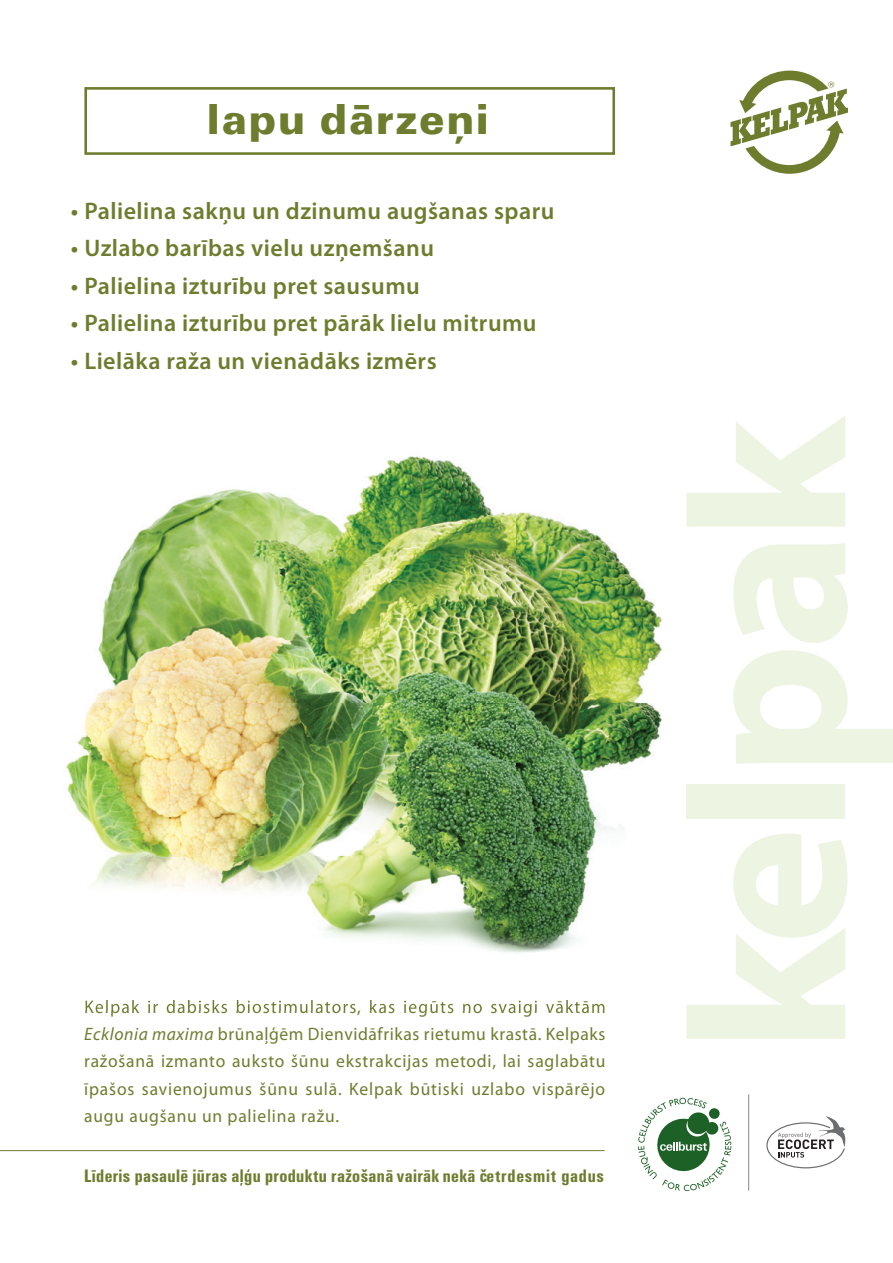
<style>
.page{position:relative;width:893px;height:1263px;background:#fff}
.page>*{position:absolute;margin:0;border:0;box-sizing:border-box;transform-origin:0 0}
.t1{font:45px "Unitus TEE Blac";letter-spacing:.03em;color:#6e7c2e}
.t2{font:600 24px "Myriad Pro";letter-spacing:.02em;color:#6e7c2e}
.t3{font:700 condensed 18.75px "Unitus TEE";letter-spacing:.02em;color:#6e7c2e}
.t4{font:18px/27.3px "Myriad Pro";letter-spacing:.045em;color:#6e7c2e;text-align:justify}
.s1{font-style:italic}
</style>
<div class="page">
<div style="left:84px;top:87px;width:531px;height:68px;border:3px solid #6e7c2e"></div>
<svg style="left:730px;top:71px;width:118px;height:103px"></svg>
<svg style="left:686px;top:834px;width:161px;height:205px"></svg>
<div style="left:686px;top:785px;width:159px;height:34px;background:#eef4e2"></div>
<svg style="left:733px;top:650px;width:160px;height:114px"></svg>
<svg style="left:733px;top:543px;width:115px;height:100px"></svg>
<svg style="left:686px;top:416px;width:159px;height:111px"></svg>
<hr style="left:0;top:1150px;width:605px;height:1px;background:#6e7c2e">
<svg style="left:766px;top:1116px;width:80px;height:52px"></svg>
<hr style="left:748px;top:1094px;width:1px;height:96px;background:#939598">
<svg style="left:638px;top:1098px;width:93px;height:93px"></svg>
<img style="left:66px;top:456px;width:596px;height:401px">
<img style="left:85px;top:857px;width:125px;height:153px">
<img style="left:210px;top:857px;width:307px;height:96px">
<img style="left:517px;top:857px;width:73px;height:96px">
<img style="left:86px;top:1000px;width:519px;height:10px">
<h1 class="t1" style="left:207px;top:94px;width:284px">lapu dārzeņi</h1>
<h2 class="t2" style="left:71px;top:195px;width:485px">• Palielina sakņu un dzinumu augšanas sparu</h2>
<h2 class="t2" style="left:71px;top:233px;width:365px">• Uzlabo barības vielu uzņemšanu</h2>
<h2 class="t2" style="left:71px;top:270px;width:350px">• Palielina izturību pret sausumu</h2>
<h2 class="t2" style="left:71px;top:308px;width:467px">• Palielina izturību pret pārāk lielu mitrumu</h2>
<h2 class="t2" style="left:71px;top:345px;width:367px">• Lielāka raža un vienādāks izmērs</h2>
<p class="t4" style="left:84px;top:993px;width:523px">Kelpak ir dabisks biostimulators, kas iegūts no svaigi vāktām <span class="s1">Ecklonia maxima</span> brūnaļģēm Dienvidāfrikas rietumu krastā. Kelpaks ražošanā izmanto auksto šūnu ekstrakcijas metodi, lai saglabātu īpašos savienojumus šūnu sulā. Kelpak būtiski uzlabo vispārējo augu augšanu un palielina ražu.</p>
<p class="t3" style="left:84px;top:1165px;width:521px">Līderis pasaulē jūras aļģu produktu ražošanā vairāk nekā četrdesmit gadus</p>
</div>
